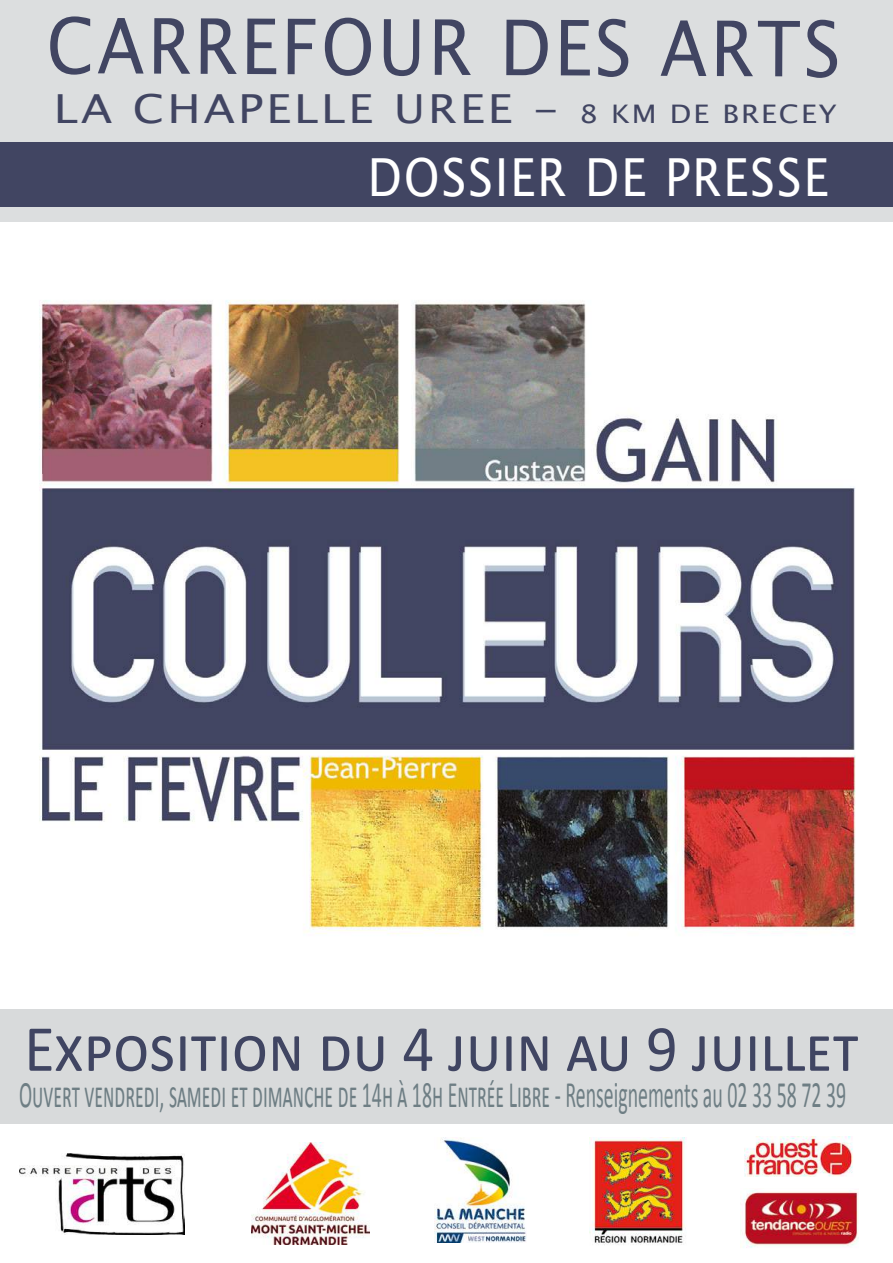
<style>
.page{position:relative;width:893px;height:1263px;background:#fff}
.page>*{position:absolute;margin:0;border:0;box-sizing:border-box;transform-origin:0 0}
.t1{font:76.65px "Lucida Sans Unicode";letter-spacing:.04em;color:#414562;scale:.89 1}
.t2{font:66.45px "Calibri";color:#404562;scale:.94 1}
.t3{font:52.5px "Lucida Sans Unicode";letter-spacing:.05em;color:#fff;scale:.87 1}
.t4{font:40.05px "Lucida Sans Unicode";letter-spacing:.07em;color:#414562;scale:1.13 1}
.t5{font:37.5px "Calibri";color:#6e7e84;scale:.53 1}
.s1{font-size:25.5px}
</style>
<div class="page">
<div style="left:0;top:0;width:893px;height:222px;background:#dcdedf"></div>
<img style="left:39px;top:300px;width:817px;height:634px">
<img style="left:19px;top:1153px;width:165px;height:82px">
<img style="left:590px;top:1137px;width:96px;height:108px">
<img style="left:435px;top:1137px;width:91px;height:105px">
<img style="left:742px;top:1190px;width:117px;height:58px">
<img style="left:745px;top:1136px;width:108px;height:40px">
<img style="left:251px;top:1142px;width:118px;height:103px">
<div style="left:0;top:1010px;width:893px;height:114px;background:#d8dadb"></div>
<div style="left:0;top:142px;width:893px;height:65px;background:#414562"></div>
<h1 class="t1" style="left:47px;top:-13px;width:894px">CARREFOUR DES ARTS</h1>
<p class="t4" style="left:54px;top:77px;width:694px">LA CHAPELLE UREE - <span class="s1">8 KM DE BRECEY</span></p>
<h3 class="t3" style="left:368px;top:136px;width:531px">DOSSIER DE PRESSE</h3>
<h2 class="t2" style="left:24px;top:1007px;width:889px">Exposition du 4 juin au 9 juillet</h2>
<p class="t5" style="left:19px;top:1071px;width:1562px">Ouvert vendredi, samedi et dimanche de 14h à 18h Entrée Libre - Renseignements au 02 33 58 72 39</p>
</div>
